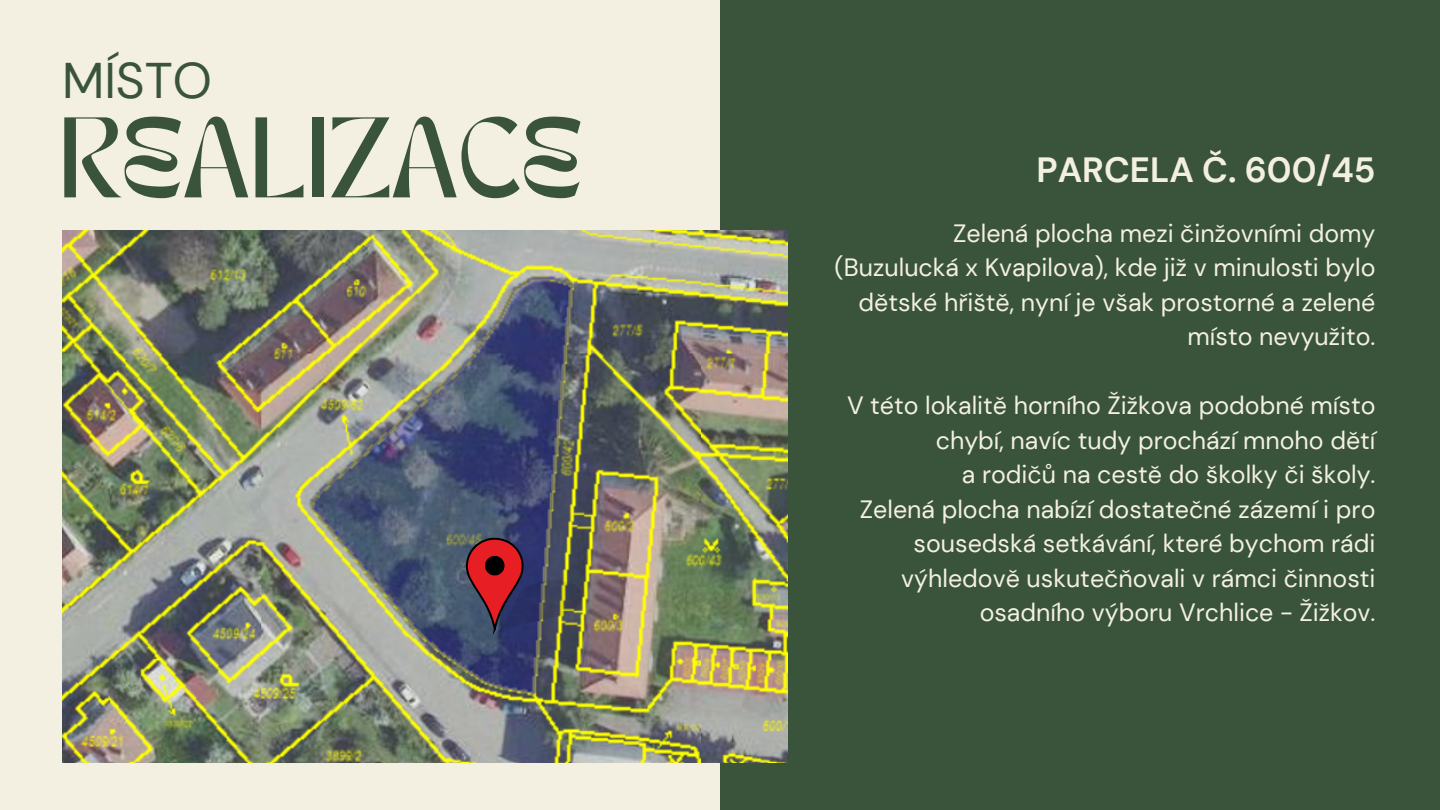
<style>
.page{position:relative;width:1440px;height:810px;background:#f4f0e1}
.page>*{position:absolute;margin:0;border:0;box-sizing:border-box;transform-origin:0 0}
.t1{font:80px "TANMERINGUE";color:#39543b}
.t2{font:50px "DM Sans";color:#39543b}
.t3{font:700 35px "DM Sans";color:#f4f0e1}
.t4{font:25px/34.5px "DM Sans";color:#f4f0e1;text-align:right}
</style>
<div class="page">
<div style="left:720px;top:0;width:720px;height:810px;background:#39543b"></div>
<img style="left:62px;top:230px;width:725px;height:533px">
<svg style="left:466px;top:537px;width:116px;height:97px;background:#633e4c"></svg>
<p class="t2" style="left:62px;top:48px;width:152px">MÍSTO</p>
<p class="t1" style="left:59px;top:117px;width:525px">REALIZACE</p>
<p class="t3" style="left:1037px;top:148px;width:340px">PARCELA Č. 600/45</p>
<p class="t4" style="left:835px;top:216px;width:542px">Zelená plocha mezi činžovními domy (Buzulucká x Kvapilova), kde již v minulosti bylo dětské hřiště, nyní je však prostorné a zelené místo nevyužito.</p>
<p class="t4" style="left:847px;top:388px;width:530px">V této lokalitě horního Žižkova podobné místo chybí, navíc tudy prochází mnoho dětí</p>
<h2 class="t4" style="left:962px;top:457px;width:415px">a rodičů na cestě do školky či školy.</h2>
<h1 class="t4" style="left:860px;top:492px;width:517px">Zelená plocha nabízí dostatečné zázemí i pro sousedská setkávání, které bychom rádi výhledově uskutečňovali v rámci činnosti</h1>
<p class="t4" style="left:980px;top:595px;width:397px">osadního výboru Vrchlice - Žižkov.</p>
</div>
